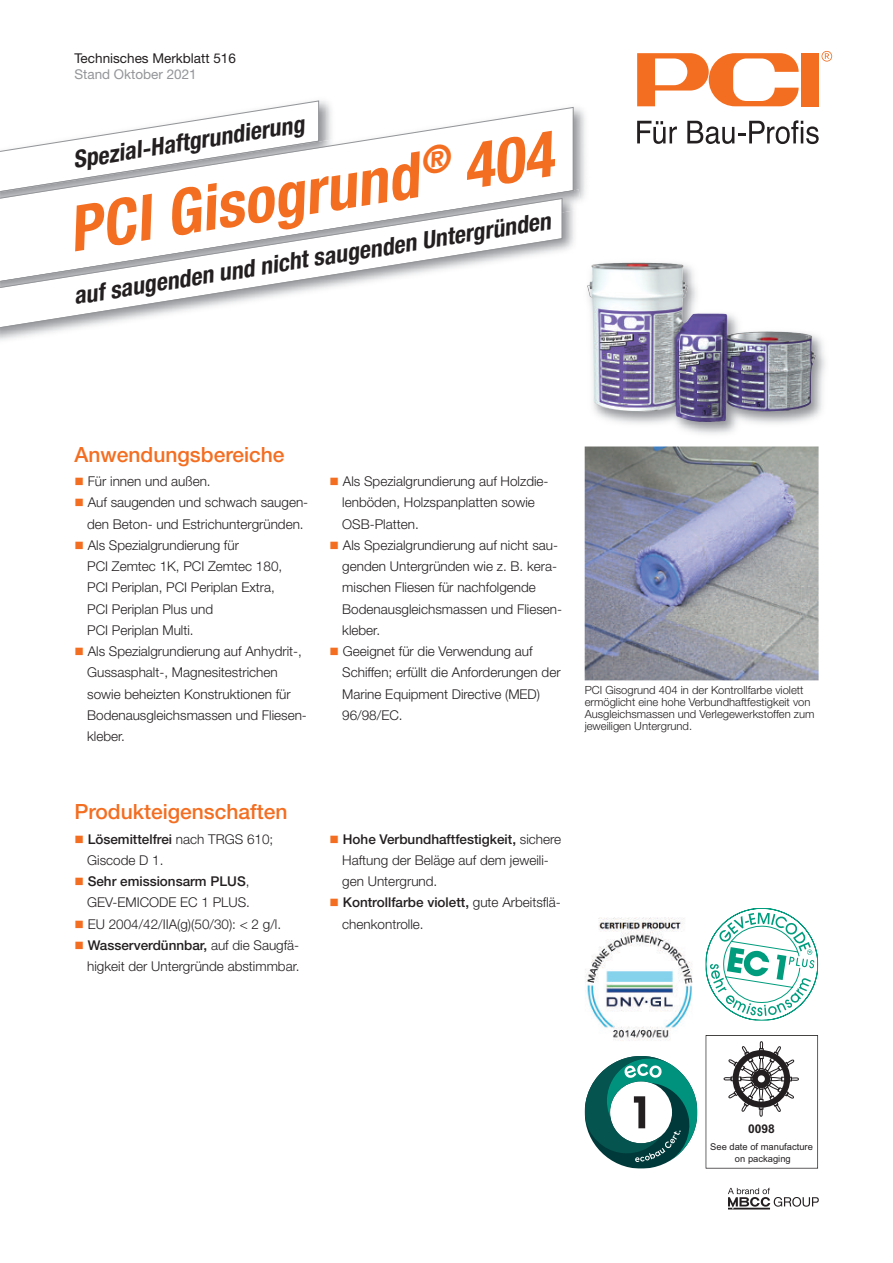
<style>
.page{position:relative;width:893px;height:1263px;background:#fff}
.page>*{position:absolute;margin:0;border:0;box-sizing:border-box;transform-origin:0 0}
.t1{font:italic 700 condensed 63px "Helvetica Neue LT Pro";color:#f36e21}
.t2{font:italic 700 condensed 24px "Helvetica Neue LT Pro";color:#231f20}
.t3{font:500 21px "Helvetica Neue LT Pro";color:#f36e21}
.t4{font:300 13.5px/21.3px "Helvetica Neue LT Pro";color:#231f20}
.t5{font:500 13.5px/21.3px "Helvetica Neue LT Pro";color:#231f20;text-align:right}
.t6{font:13.5px "Helvetica Neue LT Pro";color:#231f20}
.t7{font:13.5px "Helvetica Neue LT Pro";color:#939598}
.t8{font:700 12px "Arial";color:#231f20}
.t9{font:300 11.25px/12px "Helvetica Neue LT Pro";color:#231f20}
.t10{font:9.45px/11.2px "Arial";color:#231f20;text-align:center}
.s1{color:#f36e21}
.s2{font-weight:500}
.s3{font-weight:300}
</style>
<div class="page">
<div style="left:801px;top:53px;width:18px;height:53px;background:#f36e21"></div>
<svg style="left:637px;top:53px;width:162px;height:53px"></svg>
<svg style="left:821px;top:51px;width:11px;height:11px"></svg>
<svg style="left:637px;top:121px;width:40px;height:23px"></svg>
<svg style="left:687px;top:120px;width:132px;height:24px"></svg>
<img style="left:277px;top:100px;width:308px;height:99px">
<svg style="left:1px;top:107px;width:573px;height:82px"></svg>
<img style="left:602px;top:262px;width:223px;height:172px">
<img style="left:587px;top:263px;width:229px;height:154px">
<img style="left:7px;top:189px;width:575px;height:58px">
<img style="left:1px;top:190px;width:573px;height:63px">
<svg style="left:1px;top:198px;width:562px;height:132px"></svg>
<img style="left:585px;top:917px;width:108px;height:124px">
<svg style="left:585px;top:1056px;width:112px;height:113px"></svg>
<svg style="left:705px;top:908px;width:113px;height:113px"></svg>
<svg style="left:724px;top:1041px;width:75px;height:76px"></svg>
<svg style="left:728px;top:1187px;width:91px;height:23px"></svg>
<img style="left:585px;top:446px;width:234px;height:234px">
<p class="t6" style="left:74px;top:53px;width:163px">Technisches Merkblatt 516</p>
<p class="t7" style="left:74px;top:69px;width:124px">Stand Oktober 2021</p>
<h2 class="t2" style="left:72px;top:151px;width:235px;rotate:-9deg">Spezial-Haftgrundierung</h2>
<h1 class="t1" style="left:65px;top:207px;width:491px;rotate:-9deg">PCI Gisogrund<sup>®</sup> 404</h1>
<h2 class="t2" style="left:72px;top:287px;width:484px;rotate:-9deg">auf saugenden und nicht saugenden Untergründen</h2>
<h3 class="t3" style="left:74px;top:446px;width:212px">Anwendungsbereiche</h3>
<p class="t4" style="left:74px;top:472px;width:138px"><span class="s1">■</span> Für innen und außen.</p>
<p class="t4" style="left:87px;top:493px;width:223px;text-indent:-13px"><span class="s1">■</span> Auf saugenden und schwach saugen&shy;den Beton- und Estrichuntergründen.</p>
<p class="t4" style="left:87px;top:536px;width:197px;text-indent:-13px"><span class="s1">■</span> Als Spezialgrundierung für<br>PCI Zemtec 1K, PCI Zemtec 180,<br>PCI Periplan, PCI Periplan Extra,<br>PCI Periplan Plus und<br>PCI Periplan Multi.</p>
<p class="t4" style="left:87px;top:642px;width:221px;text-indent:-13px"><span class="s1">■</span> Als Spezialgrundierung auf Anhydrit-,<br>Gussasphalt-, Magnesitestrichen sowie beheizten Konstruktionen für<br>Bodenausgleichsmassen und Fliesen&shy;kleber.</p>
<p class="t4" style="left:342px;top:472px;width:208px;text-indent:-13px"><span class="s1">■</span> Als Spezialgrundierung auf Holzdie&shy;lenböden, Holzspanplatten sowie<br>OSB-Platten.</p>
<p class="t4" style="left:342px;top:536px;width:221px;text-indent:-13px"><span class="s1">■</span> Als Spezialgrundierung auf nicht sau&shy;genden Untergründen wie z. B. kera&shy;mischen Fliesen für nachfolgende<br>Bodenausgleichsmassen und Fliesen&shy;kleber.</p>
<p class="t4" style="left:342px;top:642px;width:220px;text-indent:-13px"><span class="s1">■</span> Geeignet für die Verwendung auf<br>Schiffen; erfüllt die Anforderungen der<br>Marine Equipment Directive (MED)<br>96/98/EC.</p>
<p class="t9" style="left:585px;top:685px;width:231px">PCI Gisogrund 404 in der Kontrollfarbe violett ermöglicht eine hohe Verbundhaftfestigkeit von Ausgleichsmassen und Verlegewerkstoffen zum jeweiligen Untergrund.</p>
<h3 class="t3" style="left:74px;top:804px;width:215px">Produkteigenschaften</h3>
<p class="t4" style="left:87px;top:829px;width:188px;text-indent:-13px"><span class="s1">■</span> <span class="s2">Lösemittelfrei</span> nach TRGS 610;<br>Giscode D 1.</p>
<p class="t5" style="left:74px;top:872px;width:177px"><span class="s1">■</span> Sehr emissionsarm PLUS<span class="s3">,<br>GEV-EMICODE EC 1 PLUS.</span></p>
<p class="t4" style="left:74px;top:914px;width:208px"><span class="s1">■</span> EU 2004/42/IIA(g)(50/30): &lt; 2 g/l.</p>
<p class="t4" style="left:74px;top:936px;width:227px;text-align:right"><span class="s1">■</span> <span class="s2">Wasserverdünnbar,</span> auf die Saugfä&shy;higkeit der Untergründe abstimmbar.</p>
<p class="t4" style="left:342px;top:829px;width:220px;text-indent:-13px"><span class="s1">■</span> <span class="s2">Hohe Verbundhaftfestigkeit,</span> sichere<br>Haftung der Beläge auf dem jeweili&shy;gen Untergrund.</p>
<p class="t4" style="left:342px;top:893px;width:220px;text-indent:-13px"><span class="s1">■</span> <span class="s2">Kontrollfarbe violett,</span> gute Arbeitsflä&shy;chenkontrolle.</p>
<p class="t8" style="left:748px;top:1120px;width:28px">0098</p>
<p class="t10" style="left:710px;top:1141px;width:104px">See date of manufacture on packaging</p>
</div>
